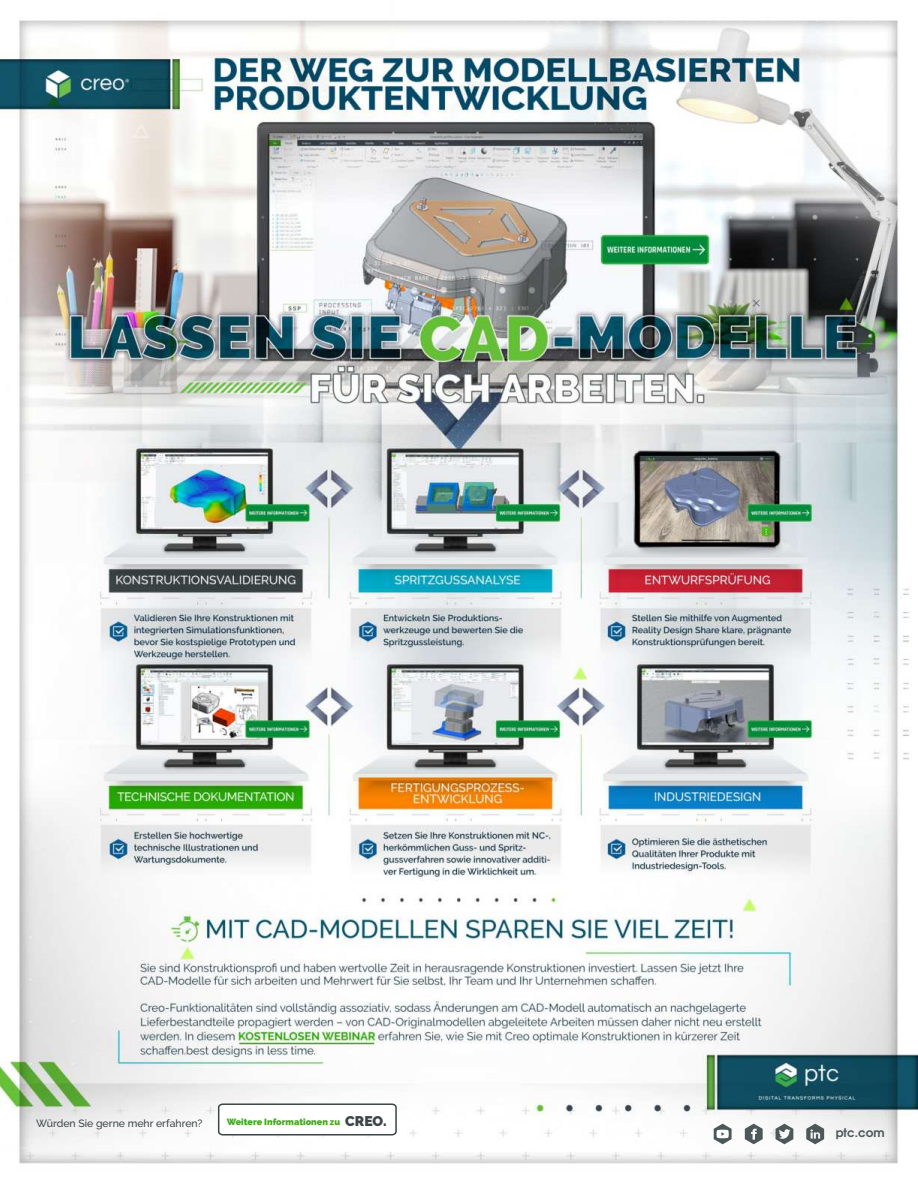
<style>
.page{position:relative;width:918px;height:1188px;background:#fff}
.page>*{position:absolute;margin:0;border:0;box-sizing:border-box;transform-origin:0 0}
.t1{font:700 12px "Te X Gyre Adventor";color:#4d5859}
.t2{font:500 10.5px "PTC Raleway";color:#3d4647}
.t3{font:900 9px "PTC Raleway";color:#40aa1d}
.s1{font-size:13.95px;color:#3d4647}
</style>
<div class="page">
<img style="left:0;top:20px;width:918px;height:1144px">
<hr style="left:239px;top:1043px;width:135px;height:1px;background:#40aa1d">
<svg style="left:806px;top:1124px;width:18px;height:20px"></svg>
<svg style="left:745px;top:1124px;width:18px;height:20px"></svg>
<svg style="left:776px;top:1124px;width:17px;height:20px"></svg>
<svg style="left:217px;top:1103px;width:181px;height:33px"></svg>
<svg style="left:714px;top:1124px;width:18px;height:20px"></svg>
<p class="t2" style="left:36px;top:1119px;width:168px">Würden Sie gerne mehr erfahren?</p>
<p class="t3" style="left:227px;top:1117px;width:162px">Weitere Informationen zu <span class="s1">CREO.</span></p>
<p class="t1" style="left:836px;top:1128px;width:50px">ptc.com</p>
</div>
